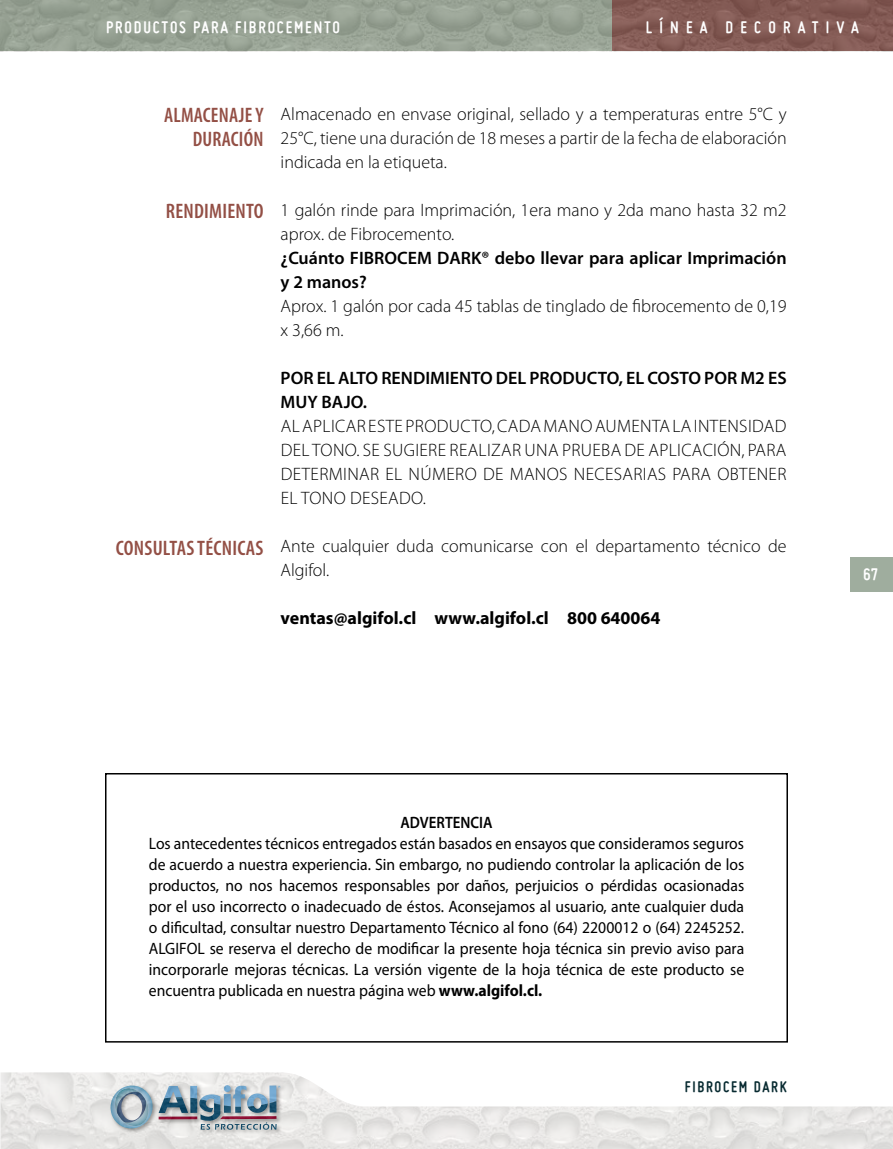
<style>
.page{position:relative;width:893px;height:1149px;background:#fff}
.page>*{position:absolute;margin:0;border:0;box-sizing:border-box;transform-origin:0 0}
.t1{font:600 condensed 21px/24px "Myriad Pro";letter-spacing:.01em;color:#934f45}
.t2{font:300 18px/24px "Myriad Pro";color:#000}
.t3{font:600 18px/24px "Myriad Pro";color:#000}
.t4{font:700 18px "Myriad Pro";color:#000}
.t5{font:700 18px "Miso";letter-spacing:.1em;color:#fff}
.t6{font:700 18px "Miso";letter-spacing:.4em;color:#fff}
.t7{font:16.5px/21px "Myriad Pro";color:#000;text-align:justify;scale:.95 1}
.t8{font:700 16.5px "Miso";letter-spacing:.1em;color:#072a30}
.t9{font:600 16.5px "Myriad Pro";color:#000;scale:.9 1}
.s1{font-weight:700}
</style>
<div class="page">
<div style="left:850px;top:557px;width:43px;height:34px;background:#9fad9e"></div>
<img style="left:0;top:0;width:893px;height:51px">
<img style="left:0;top:1072px;width:893px;height:76px">
<div style="left:105px;top:772px;width:683px;height:270px;border:2px solid #000"></div>
<p class="t5" style="left:106px;top:17px;width:235px">PRODUCTOS PARA FIBROCEMENTO</p>
<p class="t6" style="left:646px;top:17px;width:215px">LÍNEA DECORATIVA</p>
<p class="t1" style="left:193px;top:103px;width:72px;text-indent:-29px">ALMACENAJE Y<br>DURACIÓN</p>
<p class="t1" style="left:166px;top:199px;width:99px">RENDIMIENTO</p>
<p class="t1" style="left:116px;top:535px;width:148px">CONSULTAS TÉCNICAS</p>
<p class="t2" style="left:281px;top:102px;width:508px;text-align:justify">Almacenado en envase original, sellado y a temperaturas entre 5°C y 25°C, tiene una duración de 18 meses a partir de la fecha de elaboración indicada en la etiqueta.</p>
<p class="t2" style="left:281px;top:198px;width:507px">1 galón rinde para Imprimación, 1era mano y 2da mano hasta 32 m2 aprox. de Fibrocemento.</p>
<p class="t3" style="left:281px;top:245px;width:508px">¿Cuánto FIBROCEM DARK® debo llevar para aplicar Imprimación y 2 manos?</p>
<p class="t2" style="left:281px;top:294px;width:507px">Aprox. 1 galón por cada 45 tablas de tinglado de fibrocemento de 0,19 x 3,66 m.</p>
<p class="t3" style="left:281px;top:365px;width:507px">POR EL ALTO RENDIMIENTO DEL PRODUCTO, EL COSTO POR M2 ES<br>MUY BAJO.</p>
<p class="t2" style="left:281px;top:414px;width:32px">Al aplicar</p>
<p class="t2" style="left:368px;top:414px;width:10px">este</p>
<p class="t2" style="left:405px;top:414px;width:12px">prod</p>
<p class="t2" style="left:449px;top:414px;width:61px">ucto, cada</p>
<p class="t2" style="left:544px;top:414px;width:13px">mano</p>
<p class="t2" style="left:595px;top:414px;width:34px">aumenta</p>
<p class="t2" style="left:672px;top:414px;width:32px">la intensidad</p>
<p class="t2" style="left:281px;top:438px;width:44px">del tono</p>
<p class="t2" style="left:357px;top:438px;width:57px">. Se sugiere</p>
<p class="t2" style="left:450px;top:438px;width:9px">reali</p>
<p class="t2" style="left:491px;top:438px;width:112px">zar una prueba</p>
<p class="t2" style="left:625px;top:438px;width:34px">de aplicaci</p>
<p class="t2" style="left:717px;top:438px;width:41px">ón, para</p>
<p class="t2" style="left:281px;top:462px;width:11px">determinar</p>
<p class="t2" style="left:385px;top:462px;width:59px">el número</p>
<p class="t2" style="left:483px;top:462px;width:39px">de manos</p>
<p class="t2" style="left:574px;top:462px;width:11px">necesarias</p>
<p class="t2" style="left:673px;top:462px;width:11px">para</p>
<p class="t2" style="left:717px;top:462px;width:11px">obtener</p>
<p class="t2" style="left:281px;top:486px;width:33px">el tono</p>
<p class="t2" style="left:350px;top:486px;width:12px">deseado</p>
<p class="t2" style="left:423px;top:486px;width:5px">.</p>
<p class="t2" style="left:281px;top:534px;width:507px">Ante cualquier duda comunicarse con el departamento técnico de<br>Algifol.</p>
<p class="t4" style="left:281px;top:606px;width:381px">ventas@algifol.cl www.algifol.cl 800 640064</p>
<p class="t9" style="left:400px;top:811px;width:104px">ADVERTENCIA</p>
<p class="t7" style="left:149px;top:832px;width:628px">Los antecedentes técnicos entregados están basados en ensayos que consideramos seguros de acuerdo a nuestra experiencia. Sin embargo, no pudiendo controlar la aplicación de los productos, no nos hacemos responsables por daños, perjuicios o pérdidas ocasionadas por el uso incorrecto o inadecuado de éstos. Aconsejamos al usuario, ante cualquier duda o dificultad, consultar nuestro Departamento Técnico al fono (64) 2200012 o (64) 2245252.<br>ALGIFOL se reserva el derecho de modificar la presente hoja técnica sin previo aviso para incorporarle mejoras técnicas. La versión vigente de la hoja técnica de este producto se encuentra publicada en nuestra página web <span class="s1">www.algifol.cl.</span></p>
<p class="t8" style="left:685px;top:1076px;width:103px">FIBROCEM DARK</p>
<p class="t5" style="left:863px;top:564px;width:16px">67</p>
</div>
